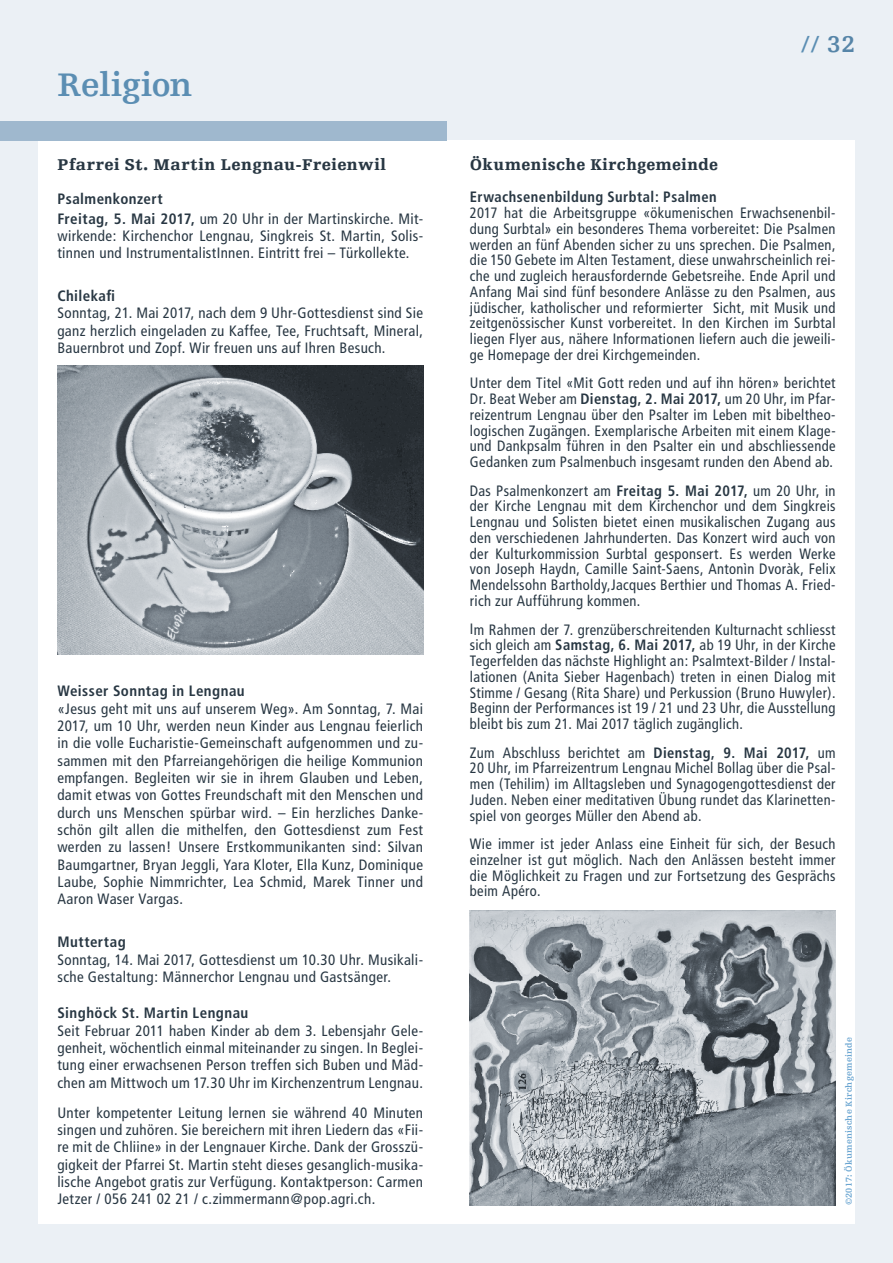
<style>
.page{position:relative;width:893px;height:1263px;background:#ebf0f5}
.page>*{position:absolute;margin:0;border:0;box-sizing:border-box;transform-origin:0 0}
.t1{font:700 34.5px "Egyptienne FLT";letter-spacing:-.015em;color:#5b8eb3}
.t2{font:700 24px "Egyptienne FLT";color:#5b8eb3}
.t3{font:900 16.5px "Egyptienne FLT";letter-spacing:.03em;color:#283743}
.t4{font:condensed 15px/15.8px "Frutiger";letter-spacing:.025em;color:#283743;text-align:justify}
.t5{font:700 condensed 15px/19.5px "Frutiger";letter-spacing:.03em;color:#283743}
.t6{font:700 9px "Egyptienne FLT";letter-spacing:.02em;color:#6aa5d1}
.s1{font-weight:400}
.s2{color:#5685a8}
.s3{font-weight:700}
</style>
<div class="page">
<div style="left:38px;top:140px;width:408px;height:1083px;background:#fff"></div>
<div style="left:446px;top:140px;width:409px;height:1083px;background:#fff"></div>
<div style="left:0;top:121px;width:446px;height:19px;background:#9fb8ce"></div>
<img style="left:57px;top:366px;width:366px;height:289px">
<img style="left:470px;top:911px;width:365px;height:294px">
<h1 class="t1" style="left:57px;top:66px;width:137px">Religion</h1>
<p class="t3" style="left:57px;top:155px;width:330px">Pfarrei St. Martin Lengnau-Freienwil</p>
<p class="t5" style="left:57px;top:189px;width:367px">Psalmenkonzert<br>Freitag, 5. Mai 2017, <span class="s1">um 20 Uhr in der Martinskirche. Mit-</span></p>
<p class="t4" style="left:57px;top:227px;width:367px;line-height:17.2px">wirkende: Kirchenchor Lengnau, Singkreis St. Martin, Solis&shy;tinnen und InstrumentalistInnen. Eintritt frei – Türkollekte.</p>
<p class="t5" style="left:57px;top:286px;width:59px">Chilekafi</p>
<p class="t4" style="left:57px;top:305px;width:367px;line-height:17.2px">Sonntag, 21. Mai 2017, nach dem 9 Uhr-Gottesdienst sind Sie ganz herzlich eingeladen zu Kaffee, Tee, Fruchtsaft, Mineral, Bauernbrot und Zopf. Wir freuen uns auf Ihren Besuch.</p>
<p class="t5" style="left:57px;top:681px;width:189px">Weisser Sonntag in Lengnau</p>
<p class="t4" style="left:57px;top:700px;width:367px;line-height:17.2px">«Jesus geht mit uns auf unserem Weg». Am Sonntag, 7. Mai 2017, um 10 Uhr, werden neun Kinder aus Lengnau feierlich in die volle Eucharistie-Gemeinschaft aufgenommen und zu&shy;sammen mit den Pfarreiangehörigen die heilige Kommunion empfangen. Begleiten wir sie in ihrem Glauben und Leben, damit etwas von Gottes Freundschaft mit den Menschen und durch uns Menschen spürbar wird. – Ein herzliches Danke&shy;schön gilt allen die mithelfen, den Gottesdienst zum Fest werden zu lassen! Unsere Erstkommunikanten sind: Silvan Baumgartner, Bryan Jeggli, Yara Kloter, Ella Kunz, Dominique Laube, Sophie Nimmrichter, Lea Schmid, Marek Tinner und Aaron Waser Vargas.</p>
<p class="t5" style="left:57px;top:932px;width:70px">Muttertag</p>
<p class="t4" style="left:57px;top:951px;width:367px;line-height:17.2px">Sonntag, 14. Mai 2017, Gottesdienst um 10.30 Uhr. Musikali&shy;sche Gestaltung: Männerchor Lengnau und Gastsänger.</p>
<p class="t5" style="left:57px;top:1003px;width:193px">Singhöck St. Martin Lengnau</p>
<p class="t4" style="left:57px;top:1022px;width:367px;line-height:17.2px">Seit Februar 2011 haben Kinder ab dem 3. Lebensjahr Gele&shy;genheit, wöchentlich einmal miteinander zu singen. In Beglei&shy;tung einer erwachsenen Person treffen sich Buben und Mäd&shy;chen am Mittwoch um 17.30 Uhr im Kirchenzentrum Lengnau.</p>
<p class="t4" style="left:57px;top:1104px;width:367px;line-height:17.4px">Unter kompetenter Leitung lernen sie während 40 Minuten singen und zuhören. Sie bereichern mit ihren Liedern das «Fii&shy;re mit de Chliine» in der Lengnauer Kirche. Dank der Grosszü&shy;gigkeit der Pfarrei St. Martin steht dieses gesanglich-musika&shy;lische Angebot gratis zur Verfügung. Kontaktperson: Carmen Jetzer / 056 241 02 21 / c.zimmermann@pop.agri.ch.</p>
<h2 class="t2" style="left:801px;top:31px;width:55px">// <span class="s2">32</span></h2>
<p class="t3" style="left:470px;top:155px;width:250px">Ökumenische Kirchgemeinde</p>
<p class="t5" style="left:470px;top:187px;width:248px">Erwachsenenbildung Surbtal: Psalmen</p>
<p class="t4" style="left:470px;top:205px;width:367px">2017 hat die Arbeitsgruppe «ökumenischen Erwachsenenbil&shy;dung Surbtal» ein besonderes Thema vorbereitet: Die Psalmen werden an fünf Abenden sicher zu uns sprechen. Die Psalmen, die 150 Gebete im Alten Testament, diese unwahrscheinlich rei&shy;che und zugleich herausfordernde Gebetsreihe. Ende April und Anfang Mai sind fünf besondere Anlässe zu den Psalmen, aus jüdischer, katholischer und reformierter Sicht, mit Musik und zeitgenössischer Kunst vorbereitet. In den Kirchen im Surbtal liegen Flyer aus, nähere Informationen liefern auch die jeweili&shy;ge Homepage der drei Kirchgemeinden.</p>
<p class="t4" style="left:470px;top:375px;width:367px">Unter dem Titel «Mit Gott reden und auf ihn hören» berichtet Dr. Beat Weber am <span class="s3">Dienstag, 2. Mai 2017,</span> um 20 Uhr, im Pfar&shy;reizentrum Lengnau über den Psalter im Leben mit bibeltheo&shy;logischen Zugängen. Exemplarische Arbeiten mit einem Klage&shy;und Dankpsalm führen in den Psalter ein und abschliessende Gedanken zum Psalmenbuch insgesamt runden den Abend ab.</p>
<p class="t4" style="left:470px;top:483px;width:367px">Das Psalmenkonzert am <span class="s3">Freitag 5. Mai 2017,</span> um 20 Uhr, in der Kirche Lengnau mit dem Kirchenchor und dem Singkreis Lengnau und Solisten bietet einen musikalischen Zugang aus den verschiedenen Jahrhunderten. Das Konzert wird auch von der Kulturkommission Surbtal gesponsert. Es werden Werke von Joseph Haydn, Camille Saint-Saens, Antonìn Dvoràk, Felix Mendelssohn Bartholdy,Jacques Berthier und Thomas A. Fried&shy;rich zur Aufführung kommen.</p>
<p class="t4" style="left:470px;top:621px;width:367px">Im Rahmen der 7. grenzüberschreitenden Kulturnacht schliesst sich gleich am <span class="s3">Samstag, 6. Mai 2017,</span> ab 19 Uhr, in der Kirche Tegerfelden das nächste Highlight an: Psalmtext-Bilder / Instal&shy;lationen (Anita Sieber Hagenbach) treten in einen Dialog mit Stimme / Gesang (Rita Share) und Perkussion (Bruno Huwyler).<br>Beginn der Performances ist 19 / 21 und 23 Uhr, die Ausstellung bleibt bis zum 21. Mai 2017 täglich zugänglich.</p>
<p class="t4" style="left:470px;top:744px;width:367px">Zum Abschluss berichtet am <span class="s3">Dienstag, 9. Mai 2017,</span> um 20 Uhr, im Pfarreizentrum Lengnau Michel Bollag über die Psal&shy;men (Tehilim) im Alltagsleben und Synagogengottesdienst der Juden. Neben einer meditativen Übung rundet das Klarinetten&shy;spiel von georges Müller den Abend ab.</p>
<p class="t4" style="left:470px;top:836px;width:367px">Wie immer ist jeder Anlass eine Einheit für sich, der Besuch einzelner ist gut möglich. Nach den Anlässen besteht immer die Möglichkeit zu Fragen und zur Fortsetzung des Gesprächs beim Apéro.</p>
<p class="t6" style="left:844px;top:1205px;width:170px;rotate:-90deg">©2017: Ökumenische Kirchgemeinde</p>
</div>
